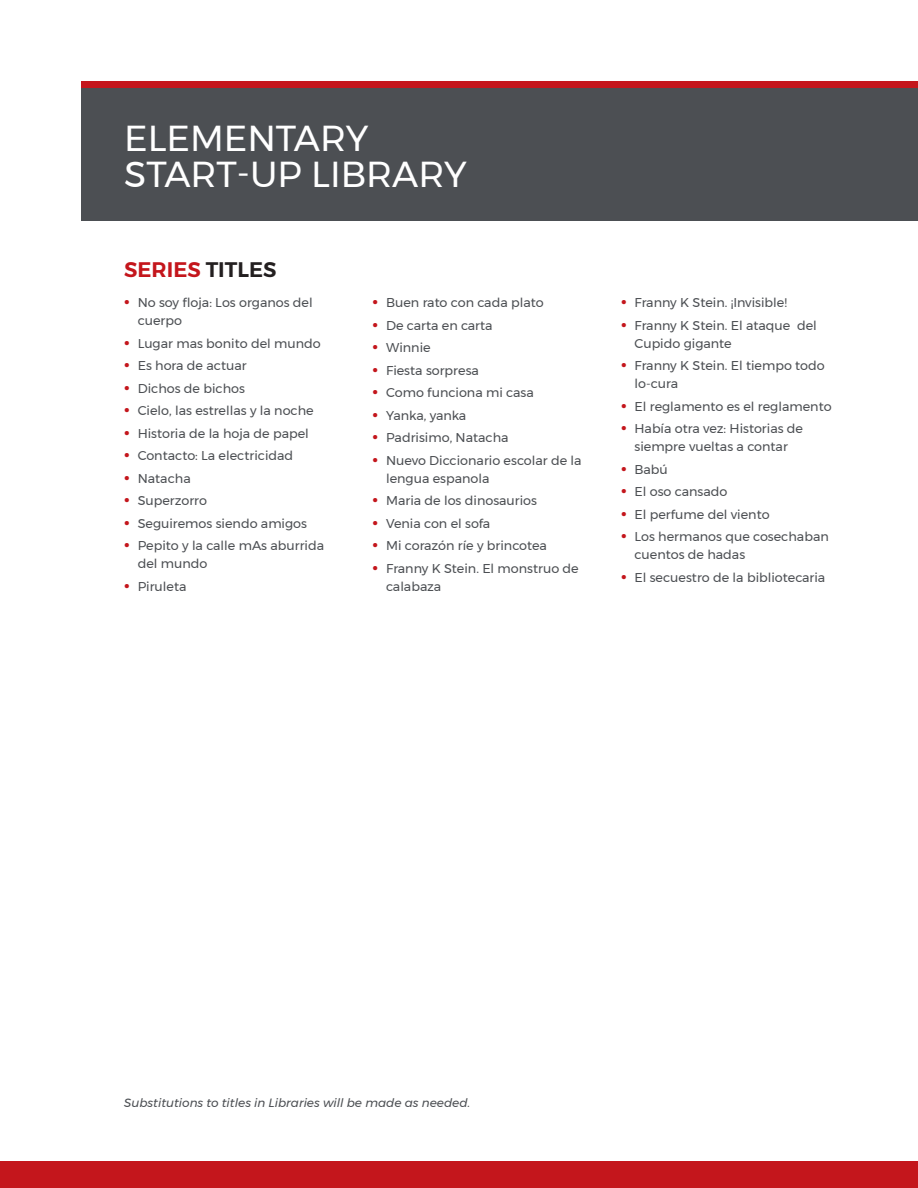
<style>
.page{position:relative;width:918px;height:1188px;background:#fff}
.page>*{position:absolute;margin:0;border:0;box-sizing:border-box;transform-origin:0 0}
.t1{font:36px/36px "Montserrat";color:#fff}
.t2{font:600 21px "Montserrat";color:#c4161c}
.t3{font:12.75px/18px "Montserrat";color:#4c4f53}
.body{font:italic 12px "Montserrat";color:#4c4f53}
.s1{color:#231f20}
.s2{font-weight:600;font-size:18px;color:#c4161c}
</style>
<div class="page">
<div style="left:0;top:1161px;width:918px;height:27px;background:#c4161c"></div>
<div style="left:81px;top:81px;width:837px;height:132px;background:#c4161c"></div>
<div style="left:81px;top:88px;width:837px;height:132px;background:#4c4f53"></div>
<p class="t1" style="left:124px;top:120px;width:344px">ELEMENTARY<br>START-UP LIBRARY</p>
<h3 class="t2" style="left:124px;top:253px;width:154px">SERIES <span class="s1">TITLES</span></h3>
<p class="t3" style="left:138px;top:294px;width:177px;text-indent:-14px"><span class="s2">•</span> No soy floja: Los organos del cuerpo</p>
<p class="t3" style="left:124px;top:334px;width:198px"><span class="s2">•</span> Lugar mas bonito del mundo</p>
<p class="t3" style="left:124px;top:357px;width:124px"><span class="s2">•</span> Es hora de actuar</p>
<p class="t3" style="left:124px;top:379px;width:122px"><span class="s2">•</span> Dichos de bichos</p>
<p class="t3" style="left:124px;top:402px;width:191px"><span class="s2">•</span> Cielo, las estrellas y la noche</p>
<p class="t3" style="left:124px;top:424px;width:186px"><span class="s2">•</span> Historia de la hoja de papel</p>
<p class="t3" style="left:124px;top:447px;width:171px"><span class="s2">•</span> Contacto: La electricidad</p>
<p class="t3" style="left:124px;top:469px;width:68px"><span class="s2">•</span> Natacha</p>
<p class="t3" style="left:124px;top:492px;width:84px"><span class="s2">•</span> Superzorro</p>
<p class="t3" style="left:124px;top:514px;width:184px"><span class="s2">•</span> Seguiremos siendo amigos</p>
<p class="t3" style="left:138px;top:537px;width:188px;text-indent:-14px"><span class="s2">•</span> Pepito y la calle mAs aburrida del mundo</p>
<p class="t3" style="left:124px;top:577px;width:64px"><span class="s2">•</span> Piruleta</p>
<p class="t3" style="left:373px;top:294px;width:173px"><span class="s2">•</span> Buen rato con cada plato</p>
<p class="t3" style="left:373px;top:316px;width:122px"><span class="s2">•</span> De carta en carta</p>
<p class="t3" style="left:373px;top:339px;width:60px"><span class="s2">•</span> Winnie</p>
<p class="t3" style="left:373px;top:361px;width:108px"><span class="s2">•</span> Fiesta sorpresa</p>
<p class="t3" style="left:373px;top:384px;width:163px"><span class="s2">•</span> Como funciona mi casa</p>
<p class="t3" style="left:373px;top:406px;width:95px"><span class="s2">•</span> Yanka, yanka</p>
<p class="t3" style="left:373px;top:429px;width:138px"><span class="s2">•</span> Padrisimo, Natacha</p>
<p class="t3" style="left:386px;top:451px;width:197px;text-indent:-14px"><span class="s2">•</span> Nuevo Diccionario escolar de la lengua espanola</p>
<p class="t3" style="left:373px;top:492px;width:166px"><span class="s2">•</span> Maria de los dinosaurios</p>
<p class="t3" style="left:373px;top:514px;width:119px"><span class="s2">•</span> Venia con el sofa</p>
<p class="t3" style="left:373px;top:537px;width:176px"><span class="s2">•</span> Mi corazón ríe y brincotea</p>
<p class="t3" style="left:386px;top:559px;width:194px;text-indent:-14px"><span class="s2">•</span> Franny K Stein. El monstruo de calabaza</p>
<p class="t3" style="left:621px;top:294px;width:168px"><span class="s2">•</span> Franny K Stein. ¡Invisible!</p>
<p class="t3" style="left:634px;top:316px;width:184px;text-indent:-14px"><span class="s2">•</span> Franny K Stein. El ataque del<br>Cupido gigante</p>
<p class="t3" style="left:634px;top:357px;width:192px;text-indent:-14px"><span class="s2">•</span> Franny K Stein. El tiempo todo lo-cura</p>
<p class="t3" style="left:621px;top:397px;width:212px"><span class="s2">•</span> El reglamento es el reglamento</p>
<p class="t3" style="left:621px;top:420px;width:184px;text-align:center"><span class="s2">•</span> Había otra vez: Historias de siempre vueltas a contar</p>
<p class="t3" style="left:621px;top:460px;width:48px"><span class="s2">•</span> Babú</p>
<p class="t3" style="left:621px;top:483px;width:108px"><span class="s2">•</span> El oso cansado</p>
<p class="t3" style="left:621px;top:505px;width:150px"><span class="s2">•</span> El perfume del viento</p>
<p class="t3" style="left:634px;top:528px;width:196px;text-indent:-14px"><span class="s2">•</span> Los hermanos que cosechaban cuentos de hadas</p>
<p class="t3" style="left:621px;top:568px;width:206px"><span class="s2">•</span> El secuestro de la bibliotecaria</p>
<p class="body" style="left:124px;top:1094px;width:348px">Substitutions to titles in Libraries will be made as needed.</p>
</div>
